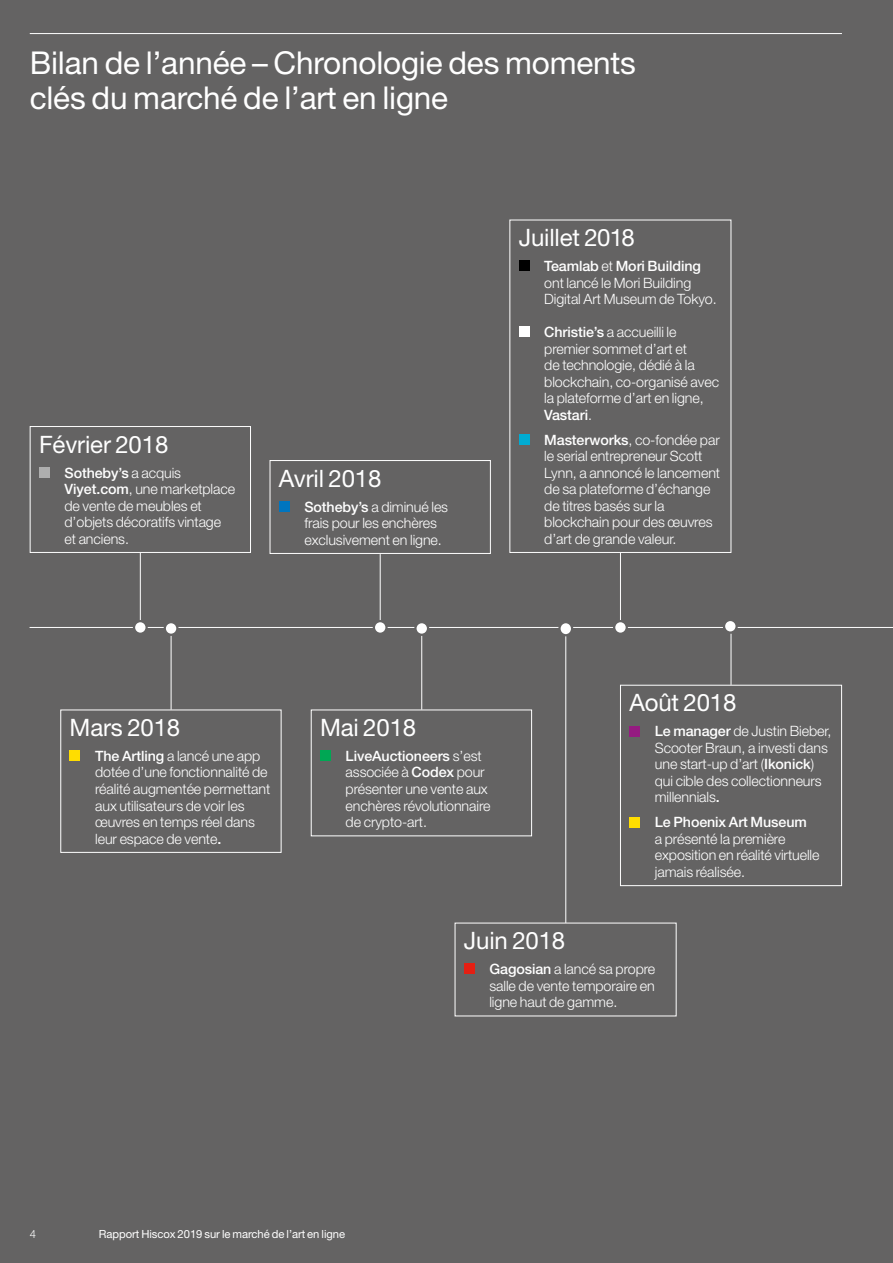
<style>
.page{position:relative;width:893px;height:1263px;background:#646363}
.page>*{position:absolute;margin:0;border:0;box-sizing:border-box;transform-origin:0 0}
.t1{font:31.5px/34.5px "Helvetica Neue LT Std";letter-spacing:-.005em;color:#fff}
.t2{font:24px "Helvetica Neue LT Std";letter-spacing:-.005em;color:#fff}
.t3{font:300 14.25px/16.5px "Helvetica Neue LT Std";letter-spacing:-.005em;color:#fff}
.t4{font:500 14.25px "Helvetica Neue LT Std";letter-spacing:-.005em;color:#fff}
.t5{font:11.25px "Helvetica Neue LT Std";letter-spacing:-.005em;color:#fff}
.t6{font:300 11.25px "Helvetica Neue LT Std";color:#fff}
.s1{font-weight:500}
</style>
<div class="page">
<hr style="left:30px;top:627px;width:863px;height:1px;background:#fff">
<hr style="left:30px;top:33px;width:812px;height:1px;background:#fff">
<hr style="left:171px;top:635px;width:1px;height:74px;background:#fff">
<div style="left:165px;top:622px;width:12px;height:13px;background:#fff;border-radius:50%"></div>
<div style="left:164px;top:621px;width:15px;height:15px;border:2px solid #646363;border-radius:50%"></div>
<div style="left:70px;top:750px;width:10px;height:11px;background:#fd0"></div>
<div style="left:60px;top:710px;width:221px;height:143px;border:1px solid #fff"></div>
<hr style="left:140px;top:553px;width:1px;height:75px;background:#fff">
<div style="left:134px;top:621px;width:13px;height:13px;background:#fff;border-radius:50%"></div>
<div style="left:133px;top:620px;width:15px;height:15px;border:2px solid #646363;border-radius:50%"></div>
<hr style="left:380px;top:554px;width:1px;height:74px;background:#fff">
<svg style="left:374px;top:621px;width:12px;height:13px"></svg>
<div style="left:373px;top:620px;width:15px;height:15px;border:2px solid #646363;border-radius:50%"></div>
<div style="left:279px;top:501px;width:11px;height:11px;background:#0075bf"></div>
<div style="left:270px;top:460px;width:221px;height:94px;border:1px solid #fff"></div>
<div style="left:39px;top:467px;width:11px;height:10px;background:#aeaeae"></div>
<div style="left:30px;top:426px;width:221px;height:127px;border:1px solid #fff"></div>
<hr style="left:620px;top:553px;width:1px;height:75px;background:#fff">
<div style="left:614px;top:621px;width:13px;height:13px;background:#fff;border-radius:50%"></div>
<div style="left:613px;top:620px;width:15px;height:15px;border:2px solid #646363;border-radius:50%"></div>
<svg style="left:724px;top:620px;width:13px;height:13px"></svg>
<div style="left:723px;top:619px;width:15px;height:15px;border:2px solid #646363;border-radius:50%"></div>
<hr style="left:565px;top:629px;width:1px;height:294px;background:#fff">
<div style="left:559px;top:622px;width:13px;height:13px;background:#fff;border-radius:50%"></div>
<div style="left:558px;top:621px;width:15px;height:15px;border:2px solid #646363;border-radius:50%"></div>
<div style="left:464px;top:963px;width:11px;height:11px;background:#e41f13"></div>
<div style="left:519px;top:260px;width:10px;height:11px;background:#000"></div>
<div style="left:519px;top:326px;width:10px;height:11px;background:#fff"></div>
<div style="left:519px;top:434px;width:10px;height:11px;background:#00abd2"></div>
<div style="left:509px;top:220px;width:222px;height:333px;border:1px solid #fff"></div>
<hr style="left:731px;top:634px;width:1px;height:51px;background:#fff">
<div style="left:629px;top:726px;width:11px;height:10px;background:#951b81"></div>
<div style="left:629px;top:817px;width:11px;height:10px;background:#fd0"></div>
<div style="left:620px;top:685px;width:222px;height:201px;border:1px solid #fff"></div>
<div style="left:320px;top:750px;width:11px;height:11px;background:#00a754"></div>
<div style="left:311px;top:710px;width:221px;height:126px;border:1px solid #fff"></div>
<hr style="left:421px;top:635px;width:1px;height:74px;background:#fff">
<svg style="left:415px;top:622px;width:13px;height:13px"></svg>
<div style="left:414px;top:621px;width:15px;height:15px;border:2px solid #646363;border-radius:50%"></div>
<h1 class="t1" style="left:30px;top:45px;width:608px">Bilan de l’année – Chronologie des moments clés du marché de l’art en ligne</h1>
<h2 class="t2" style="left:39px;top:430px;width:131px">Février 2018</h2>
<p class="t3" style="left:65px;top:464px;width:172px"><span class="s1">Sotheby’s</span> a acquis<br><span class="s1">Viyet.com</span>, une marketplace de vente de meubles et d’objets décoratifs vintage et anciens.</p>
<h2 class="t2" style="left:279px;top:464px;width:104px">Avril 2018</h2>
<p class="t3" style="left:304px;top:498px;width:145px"><span class="s1">Sotheby’s</span> a diminué les frais pour les enchères exclusivement en ligne.</p>
<h2 class="t2" style="left:519px;top:223px;width:117px">Juillet 2018</h2>
<p class="t3" style="left:544px;top:257px;width:174px"><span class="s1">Teamlab</span> et <span class="s1">Mori Building </span>ont lancé le Mori Building<br>Digital Art Museum de Tokyo.</p>
<p class="t3" style="left:544px;top:323px;width:176px"><span class="s1">Christie’s</span> a accueilli le premier sommet d’art et<br>de technologie, dédié à la blockchain, co-organisé avec la plateforme d’art en ligne,<br><span class="s1">Vastari</span>.</p>
<p class="t3" style="left:544px;top:431px;width:177px"><span class="s1">Masterworks</span>, co-fondée par le serial entrepreneur Scott<br>Lynn, a annoncé le lancement de sa plateforme d’échange de titres basés sur la blockchain pour des œuvres d’art de grande valeur.</p>
<h2 class="t2" style="left:70px;top:713px;width:112px">Mars 2018</h2>
<p class="t3" style="left:95px;top:747px;width:177px"><span class="s1">The Artling</span> a lancé une app dotée d’une fonctionnalité de réalité augmentée permettant aux utilisateurs de voir les œuvres en temps réel dans leur espace de vente<span class="s1">.</span></p>
<h2 class="t2" style="left:320px;top:713px;width:98px">Mai 2018</h2>
<p class="t3" style="left:346px;top:747px;width:146px"><span class="s1">LiveAuctioneers</span> s’est associée à <span class="s1">Codex</span> pour présenter une vente aux enchères révolutionnaire de crypto-art.</p>
<h2 class="t2" style="left:629px;top:688px;width:109px">Août 2018</h2>
<p class="t3" style="left:655px;top:723px;width:178px"><span class="s1">Le manager</span> de Justin Bieber,<br>Scooter Braun, a investi dans une start-up d’art (<span class="s1">Ikonick</span>) qui cible des collectionneurs millennials<span class="s1">.</span></p>
<p class="t4" style="left:655px;top:814px;width:154px">Le Phoenix Art Museum</p>
<p class="t3" style="left:655px;top:830px;width:166px">a présenté la première exposition en réalité virtuelle jamais réalisée.</p>
<h2 class="t2" style="left:464px;top:926px;width:103px">Juin 2018</h2>
<p class="t3" style="left:489px;top:960px;width:167px;text-align:justify"><span class="s1">Gagosian</span> a lancé sa propre salle de vente temporaire en ligne haut de gamme.</p>
<p class="t6" style="left:30px;top:1227px;width:8px">4</p>
<p class="t5" style="left:99px;top:1227px;width:248px">Rapport Hiscox 2019 sur le marché de l’art en ligne</p>
</div>
